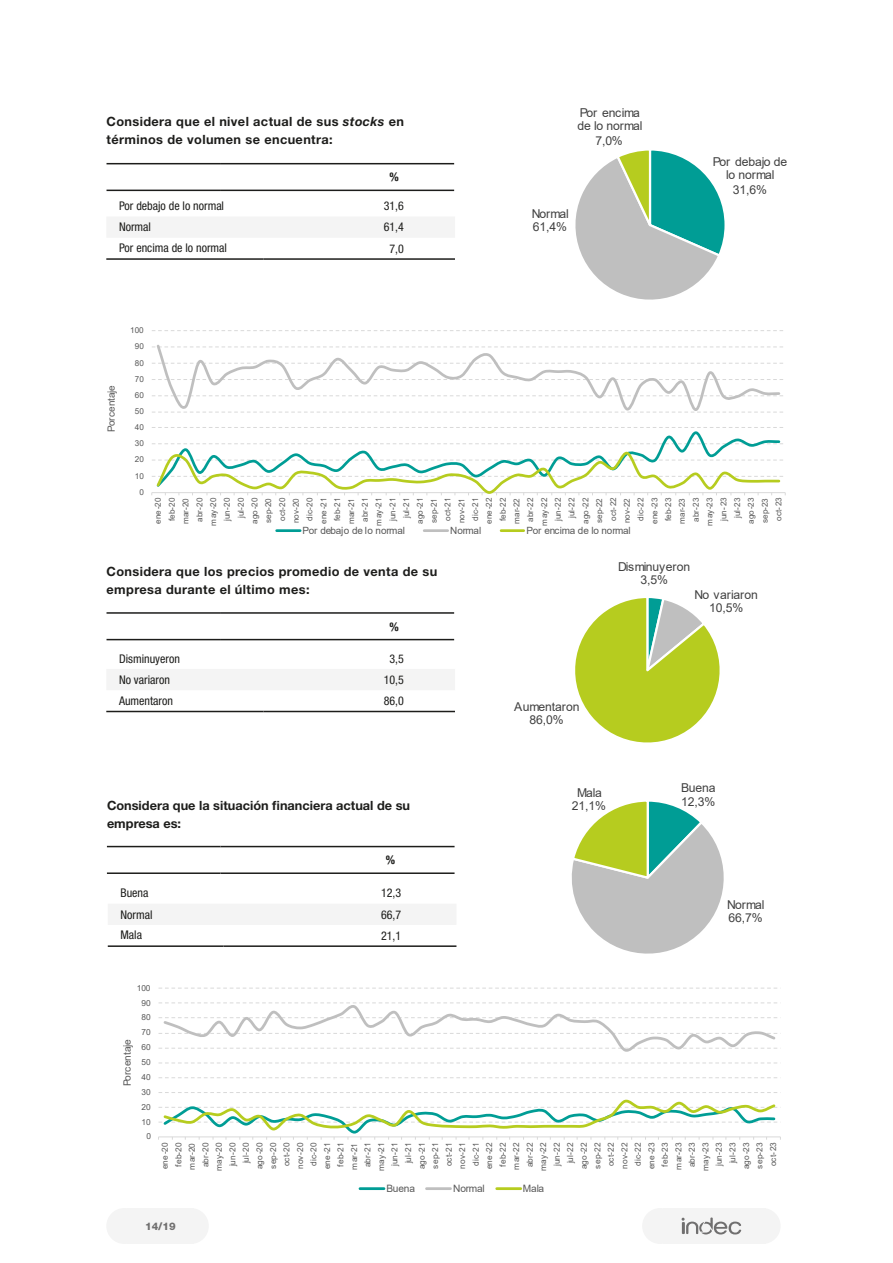
<style>
.page{position:relative;width:893px;height:1263px;background:#fff}
.page>*{position:absolute;margin:0;border:0;box-sizing:border-box;transform-origin:0 0}
.t1{font:700 12.75px/18px "Helvetica Neue LT Std";letter-spacing:.03em;color:#1d1d1b}
.t2{font:700 12.75px/18px "Helvetica Neue LT Std";color:#1d1d1b}
.t3{font:12.15px/13.4px "Arial";letter-spacing:-.01em;color:#404040;text-align:center}
.t4{font:condensed 12px "Helvetica Neue LT Std";color:#1d1d1b}
.t5{font:700 condensed 12px "Helvetica Neue LT Std";color:#1d1d1b}
.t6{font:800 10.5px "Helvetica Neue LT Std";color:#706f6f}
.t7{font:10.2px "Arial";letter-spacing:-.01em;color:#595959}
.t8{font:9.9px "Arial";letter-spacing:-.01em;color:#595959}
.t9{font:8.25px/13.5px "Arial";color:#595959;text-align:right}
.t10{font:8.1px/13.8px "Arial";color:#595959;text-align:right}
.s1{font-style:italic}
</style>
<div class="page">
<div style="left:642px;top:1208px;width:36px;height:36px;background:#f4f4f4;border-radius:50%"></div>
<div style="left:106px;top:1208px;width:36px;height:36px;background:#f4f4f4;border-radius:50%"></div>
<div style="left:745px;top:1208px;width:36px;height:36px;background:#f4f4f4;border-radius:50%"></div>
<div style="left:173px;top:1208px;width:36px;height:36px;background:#f4f4f4;border-radius:50%"></div>
<div style="left:663px;top:1208px;width:103px;height:36px;background:#f4f4f4"></div>
<div style="left:127px;top:1208px;width:67px;height:36px;background:#f4f4f4"></div>
<svg style="left:682px;top:1217px;width:59px;height:17px"></svg>
<hr style="left:106px;top:258px;width:158px;height:2px;background:#1d1d1b">
<hr style="left:264px;top:258px;width:191px;height:2px;background:#1d1d1b">
<svg style="left:106px;top:164px;width:349px;height:95px"></svg>
<hr style="left:107px;top:163px;width:113px;height:1px;background:#1d1d1b">
<hr style="left:220px;top:163px;width:234px;height:1px;background:#1d1d1b">
<hr style="left:107px;top:190px;width:113px;height:1px;background:#1d1d1b">
<hr style="left:220px;top:190px;width:234px;height:1px;background:#1d1d1b">
<svg style="left:106px;top:669px;width:349px;height:42px"></svg>
<hr style="left:106px;top:711px;width:158px;height:1px;background:#1d1d1b">
<hr style="left:264px;top:711px;width:191px;height:1px;background:#1d1d1b">
<svg style="left:107px;top:638px;width:347px;height:1px"></svg>
<hr style="left:107px;top:612px;width:113px;height:2px;background:#1d1d1b">
<hr style="left:220px;top:612px;width:234px;height:2px;background:#1d1d1b">
<hr style="left:107px;top:639px;width:113px;height:1px;background:#1d1d1b">
<hr style="left:220px;top:639px;width:234px;height:1px;background:#1d1d1b">
<div style="left:108px;top:904px;width:348px;height:21px;background:#f4f4f4"></div>
<hr style="left:108px;top:945px;width:115px;height:2px;background:#1d1d1b">
<hr style="left:223px;top:945px;width:233px;height:2px;background:#1d1d1b">
<svg style="left:107px;top:847px;width:348px;height:1px"></svg>
<hr style="left:107px;top:846px;width:113px;height:1px;background:#1d1d1b">
<hr style="left:220px;top:846px;width:235px;height:1px;background:#1d1d1b">
<hr style="left:107px;top:872px;width:113px;height:2px;background:#1d1d1b">
<hr style="left:220px;top:872px;width:235px;height:2px;background:#1d1d1b">
<svg style="left:575px;top:150px;width:150px;height:150px"></svg>
<svg style="left:152px;top:330px;width:631px;height:1px"></svg>
<svg style="left:152px;top:344px;width:631px;height:69px"></svg>
<svg style="left:151px;top:427px;width:635px;height:68px"></svg>
<hr style="left:277px;top:529px;width:23px;height:3px;background:#009d95">
<hr style="left:424px;top:529px;width:24px;height:3px;background:#bfbfbf">
<hr style="left:501px;top:529px;width:23px;height:3px;background:#b6cc1f">
<svg style="left:159px;top:1077px;width:618px;height:1px"></svg>
<svg style="left:159px;top:1062px;width:618px;height:1px"></svg>
<svg style="left:159px;top:988px;width:618px;height:1px"></svg>
<svg style="left:159px;top:1002px;width:619px;height:50px"></svg>
<svg style="left:158px;top:1092px;width:623px;height:48px"></svg>
<hr style="left:360px;top:1187px;width:24px;height:3px;background:#009d95">
<hr style="left:426px;top:1187px;width:24px;height:3px;background:#bfbfbf">
<hr style="left:497px;top:1187px;width:24px;height:3px;background:#b6cc1f">
<svg style="left:571px;top:801px;width:153px;height:153px"></svg>
<svg style="left:575px;top:598px;width:145px;height:145px"></svg>
<h1 class="t1" style="left:107px;top:112px;width:299px">Considera que el nivel actual de sus <span class="s1">stocks</span> en términos de volumen se encuentra:</h1>
<h3 class="t5" style="left:389px;top:170px;width:11px">%</h3>
<h3 class="t4" style="left:119px;top:199px;width:107px">Por debajo de lo normal</h3>
<h3 class="t4" style="left:384px;top:199px;width:22px">31,6</h3>
<h3 class="t4" style="left:119px;top:220px;width:33px">Normal</h3>
<h3 class="t4" style="left:384px;top:220px;width:22px">61,4</h3>
<h3 class="t4" style="left:119px;top:241px;width:109px">Por encima de lo normal</h3>
<h3 class="t4" style="left:390px;top:242px;width:16px">7,0</h3>
<p class="t10" style="left:130px;top:323px;width:15px">100</p>
<p class="t10" style="left:135px;top:340px;width:11px">90</p>
<p class="t10" style="left:135px;top:356px;width:11px">80</p>
<p class="t8" style="left:105px;top:432px;width:48px;rotate:-90deg">Porcentaje</p>
<p class="t10" style="left:135px;top:372px;width:11px">70</p>
<p class="t10" style="left:135px;top:388px;width:11px">60</p>
<p class="t10" style="left:135px;top:404px;width:11px">50</p>
<p class="t10" style="left:135px;top:420px;width:11px">40</p>
<p class="t10" style="left:135px;top:436px;width:11px">30</p>
<p class="t10" style="left:135px;top:453px;width:11px">20</p>
<p class="t10" style="left:135px;top:469px;width:11px">10</p>
<p class="t10" style="left:140px;top:485px;width:6px">0</p>
<h2 class="t3" style="left:578px;top:105px;width:66px;line-height:14px">Por encima de lo normal<br>7,0%</h2>
<h2 class="t3" style="left:532px;top:207px;width:39px;text-align:left">Normal<br>61,4%</h2>
<h2 class="t3" style="left:713px;top:155px;width:76px;line-height:14px">Por debajo de lo normal<br>31,6%</h2>
<p class="t10" style="left:151px;top:526px;width:30px;rotate:-90deg">ene-20 feb-20 mar-20 abr-20 may-20 jun-20 jul-20 ago-20 sep-20 oct-20 nov-20 dic-20 ene-21 feb-21 mar-21 abr-21 may-21 jun-21 jul-21 ago-21 sep-21 oct-21 nov-21 dic-21 ene-22 feb-22 mar-22 abr-22 may-22 jun-22 jul-22 ago-22 sep-22 oct-22 nov-22 dic-22 ene-23 feb-23 mar-23 abr-23 may-23 jun-23 jul-23 ago-23 sep-23 oct-23</p>
<p class="t8" style="left:302px;top:524px;width:104px">Por debajo de lo normal</p>
<p class="t8" style="left:450px;top:524px;width:33px">Normal</p>
<p class="t8" style="left:526px;top:524px;width:106px">Por encima de lo normal</p>
<h1 class="t1" style="left:107px;top:562px;width:332px">Considera que los precios promedio de venta de su empresa durante el último mes:</h1>
<h3 class="t5" style="left:389px;top:619px;width:11px">%</h3>
<h3 class="t4" style="left:119px;top:651px;width:62px">Disminuyeron</h3>
<h3 class="t4" style="left:390px;top:651px;width:16px">3,5</h3>
<h3 class="t4" style="left:119px;top:673px;width:52px">No variaron</h3>
<h3 class="t4" style="left:384px;top:673px;width:22px">10,5</h3>
<h3 class="t4" style="left:119px;top:694px;width:55px">Aumentaron</h3>
<h3 class="t4" style="left:384px;top:694px;width:22px">86,0</h3>
<h1 class="t2" style="left:107px;top:796px;width:305px">Considera que la situación financiera actual de su empresa es:</h1>
<h3 class="t5" style="left:386px;top:853px;width:11px">%</h3>
<h3 class="t4" style="left:121px;top:886px;width:29px">Buena</h3>
<h3 class="t4" style="left:381px;top:886px;width:22px">12,3</h3>
<h3 class="t4" style="left:121px;top:907px;width:33px">Normal</h3>
<h3 class="t4" style="left:381px;top:907px;width:22px">66,7</h3>
<h3 class="t4" style="left:121px;top:928px;width:23px">Mala</h3>
<h3 class="t4" style="left:381px;top:929px;width:22px">21,1</h3>
<p class="t9" style="left:137px;top:981px;width:15px">100</p>
<p class="t9" style="left:142px;top:996px;width:11px">90</p>
<p class="t9" style="left:142px;top:1011px;width:11px">80</p>
<p class="t7" style="left:120px;top:1086px;width:49px;rotate:-90deg">Porcentaje</p>
<p class="t9" style="left:142px;top:1025px;width:11px">70</p>
<p class="t9" style="left:142px;top:1040px;width:11px">60</p>
<p class="t9" style="left:142px;top:1055px;width:11px">50</p>
<p class="t9" style="left:142px;top:1070px;width:11px">40</p>
<p class="t9" style="left:142px;top:1085px;width:11px">30</p>
<p class="t9" style="left:142px;top:1100px;width:11px">20</p>
<p class="t9" style="left:142px;top:1115px;width:11px">10</p>
<p class="t9" style="left:146px;top:1130px;width:6px">0</p>
<h2 class="t3" style="left:618px;top:560px;width:74px">Disminuyeron<br>3,5%</h2>
<h2 class="t3" style="left:695px;top:588px;width:65px">No variaron<br>10,5%</h2>
<h2 class="t3" style="left:514px;top:700px;width:67px">Aumentaron<br>86,0%</h2>
<h2 class="t3" style="left:572px;top:786px;width:36px">Mala<br>21,1%</h2>
<h2 class="t3" style="left:681px;top:781px;width:36px;text-align:left">Buena<br>12,3%</h2>
<h2 class="t3" style="left:727px;top:897px;width:39px;text-align:left">Normal<br>66,7%</h2>
<p class="t9" style="left:158px;top:1171px;width:30px;rotate:-90deg">ene-20 feb-20 mar-20 abr-20 may-20 jun-20 jul-20 ago-20 sep-20 oct-20 nov-20 dic-20 ene-21 feb-21 mar-21 abr-21 may-21 jun-21 jul-21 ago-21 sep-21 oct-21 nov-21 dic-21 ene-22 feb-22 mar-22 abr-22 may-22 jun-22 jul-22 ago-22 sep-22 oct-22 nov-22 dic-22 ene-23 feb-23 mar-23 abr-23 may-23 jun-23 jul-23 ago-23 sep-23 oct-23</p>
<p class="t6" style="left:145px;top:1220px;width:32px">14/19</p>
<p class="t7" style="left:386px;top:1181px;width:30px">Buena</p>
<p class="t7" style="left:453px;top:1181px;width:33px">Normal</p>
<p class="t7" style="left:523px;top:1181px;width:23px">Mala</p>
</div>
